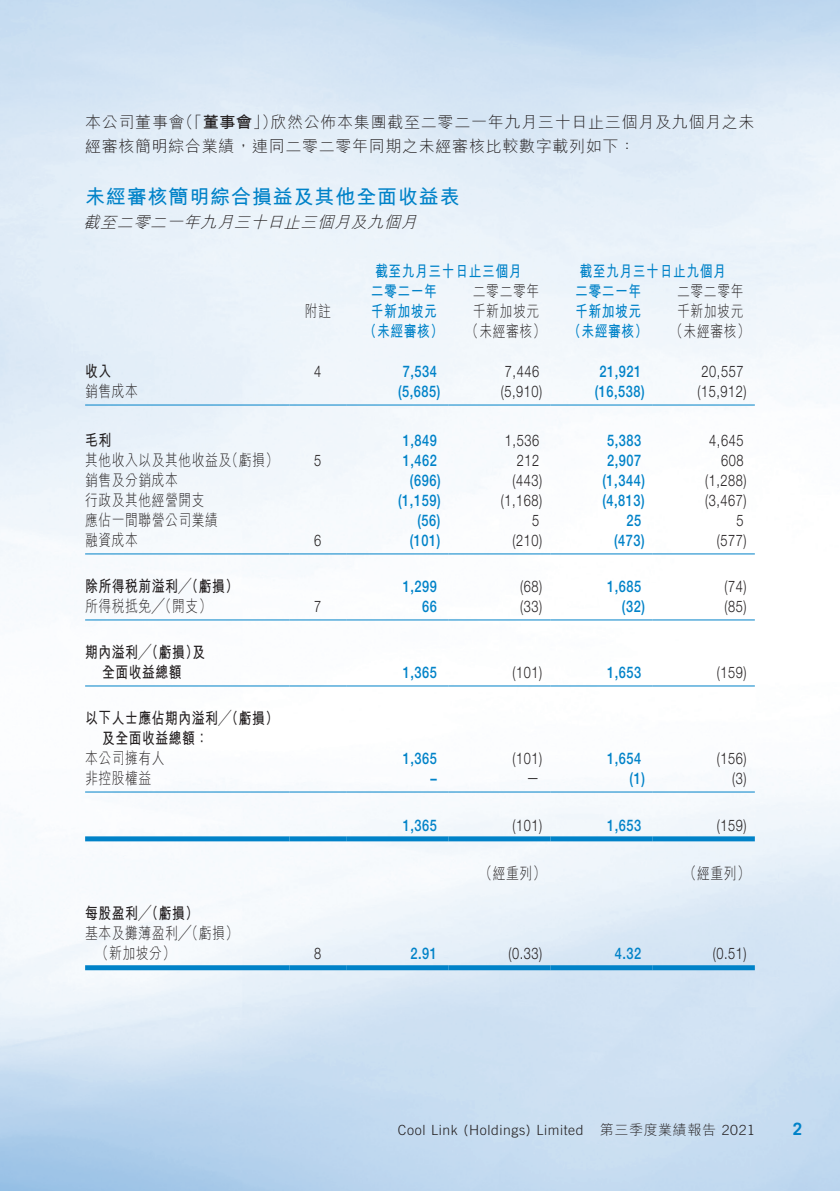
<style>
.page{position:relative;width:840px;height:1191px;background:#fff}
.page>*{position:absolute;margin:0;border:0;box-sizing:border-box;transform-origin:0 0}
.t1{font:700 20px "M Hei HK";letter-spacing:.04em;color:#0082c8}
.t2{font:700 17px "Trade Gothic";color:#0082c8}
.t3{font:300 16px "Helvetica Neue LT Std";letter-spacing:.04em;color:#231f20;scale:.8 1}
.t4{font:500 16px "Helvetica Neue LT Std";letter-spacing:.04em;color:#0082c8;scale:.8 1}
.t5{font:300 16px "M Hei HK";letter-spacing:.04em;color:#231f20;scale:.8 1}
.t6{font:300 16px/24px "M Hei HK";letter-spacing:.04em;color:#231f20}
.t7{font:700 16px/20px "M Hei HK";letter-spacing:.04em;color:#231f20;scale:.8 1}
.t8{font:700 16px "M Hei HK";letter-spacing:.04em;color:#0082c8;scale:.8 1}
.t9{font:italic 300 16px "M Hei HK";color:#231f20}
.t10{font:300 14px "Trade Gothic";letter-spacing:.04em;color:#231f20}
.t11{font:300 14px "M Hei HK";letter-spacing:.04em;color:#231f20}
.s1{font-weight:700}
.s2{font-family:"Trade Gothic"}
</style>
<div class="page">
<img style="left:0;top:0;width:839px;height:1191px">
<hr style="left:85px;top:404px;width:204px;height:1px;background:#0082c8">
<hr style="left:289px;top:404px;width:57px;height:1px;background:#0082c8">
<hr style="left:346px;top:404px;width:102px;height:1px;background:#0082c8">
<hr style="left:448px;top:404px;width:102px;height:1px;background:#0082c8">
<hr style="left:550px;top:404px;width:102px;height:1px;background:#0082c8">
<hr style="left:652px;top:404px;width:102px;height:1px;background:#0082c8">
<hr style="left:85px;top:553px;width:204px;height:1px;background:#0082c8">
<hr style="left:289px;top:553px;width:57px;height:1px;background:#0082c8">
<hr style="left:346px;top:553px;width:102px;height:1px;background:#0082c8">
<hr style="left:448px;top:553px;width:102px;height:1px;background:#0082c8">
<hr style="left:550px;top:553px;width:102px;height:1px;background:#0082c8">
<hr style="left:652px;top:553px;width:102px;height:1px;background:#0082c8">
<hr style="left:85px;top:619px;width:204px;height:1px;background:#0082c8">
<hr style="left:289px;top:619px;width:57px;height:1px;background:#0082c8">
<hr style="left:346px;top:619px;width:102px;height:1px;background:#0082c8">
<hr style="left:448px;top:619px;width:102px;height:1px;background:#0082c8">
<hr style="left:550px;top:619px;width:102px;height:1px;background:#0082c8">
<hr style="left:652px;top:619px;width:102px;height:1px;background:#0082c8">
<hr style="left:85px;top:685px;width:204px;height:1px;background:#0082c8">
<hr style="left:289px;top:685px;width:57px;height:1px;background:#0082c8">
<hr style="left:346px;top:685px;width:102px;height:1px;background:#0082c8">
<hr style="left:448px;top:685px;width:102px;height:1px;background:#0082c8">
<hr style="left:550px;top:685px;width:102px;height:1px;background:#0082c8">
<hr style="left:652px;top:685px;width:102px;height:1px;background:#0082c8">
<hr style="left:85px;top:791px;width:204px;height:1px;background:#0082c8">
<hr style="left:289px;top:791px;width:57px;height:1px;background:#0082c8">
<hr style="left:346px;top:791px;width:102px;height:1px;background:#0082c8">
<hr style="left:448px;top:791px;width:102px;height:1px;background:#0082c8">
<hr style="left:550px;top:791px;width:102px;height:1px;background:#0082c8">
<hr style="left:652px;top:791px;width:102px;height:1px;background:#0082c8">
<div style="left:85px;top:836px;width:204px;height:5px;background:#0082c8"></div>
<div style="left:289px;top:836px;width:57px;height:5px;background:#0082c8"></div>
<div style="left:346px;top:836px;width:102px;height:5px;background:#0082c8"></div>
<div style="left:448px;top:836px;width:102px;height:5px;background:#0082c8"></div>
<div style="left:550px;top:836px;width:102px;height:5px;background:#0082c8"></div>
<div style="left:652px;top:836px;width:102px;height:5px;background:#0082c8"></div>
<div style="left:85px;top:965px;width:204px;height:5px;background:#0082c8"></div>
<div style="left:289px;top:965px;width:57px;height:5px;background:#0082c8"></div>
<div style="left:346px;top:965px;width:102px;height:5px;background:#0082c8"></div>
<div style="left:448px;top:965px;width:102px;height:5px;background:#0082c8"></div>
<div style="left:550px;top:965px;width:102px;height:5px;background:#0082c8"></div>
<div style="left:652px;top:965px;width:102px;height:5px;background:#0082c8"></div>
<p class="t6" style="left:177px;top:109px;width:102px">（「<span class="s1">董事會</span>」）</p>
<p class="t6" style="left:85px;top:109px;width:551px">本公司董事會<br>經審核簡明綜合業績，連同二零二零年同期之未經審核比較數字載列如下：</p>
<p class="t1" style="left:85px;top:182px;width:376px">未經審核簡明綜合損益及其他全面收益表</p>
<p class="t9" style="left:83px;top:211px;width:340px">截至二零二一年九月三十日止三個月及九個月</p>
<p class="t8" style="left:579px;top:260px;width:184px">截至九月三十日止九個月</p>
<p class="t6" style="left:270px;top:109px;width:485px">欣然公佈本集團截至二零二一年九月三十日止三個月及九個月之未</p>
<p class="t8" style="left:375px;top:260px;width:184px">截至九月三十日止三個月</p>
<p class="t8" style="left:370px;top:280px;width:84px">二零二一年</p>
<p class="t5" style="left:472px;top:280px;width:84px">二零二零年</p>
<p class="t8" style="left:574px;top:280px;width:84px">二零二一年</p>
<p class="t5" style="left:677px;top:280px;width:84px">二零二零年</p>
<p class="t5" style="left:304px;top:300px;width:34px">附註</p>
<p class="t8" style="left:370px;top:300px;width:84px">千新加坡元</p>
<p class="t5" style="left:472px;top:300px;width:84px">千新加坡元</p>
<p class="t8" style="left:574px;top:300px;width:84px">千新加坡元</p>
<p class="t5" style="left:677px;top:300px;width:84px">千新加坡元</p>
<p class="t8" style="left:363px;top:320px;width:101px">（未經審核）</p>
<p class="t5" style="left:465px;top:320px;width:101px">（未經審核）</p>
<p class="t8" style="left:568px;top:320px;width:101px">（未經審核）</p>
<p class="t5" style="left:670px;top:320px;width:101px">（未經審核(</p>
<p class="t7" style="left:85px;top:360px;width:34px">收入</p>
<p class="t3" style="left:314px;top:362px;width:10px">4</p>
<p class="t4" style="left:402px;top:362px;width:44px">7,534</p>
<p class="t3" style="left:504px;top:362px;width:44px">7,446</p>
<p class="t4" style="left:599px;top:362px;width:54px">21,921</p>
<p class="t3" style="left:701px;top:362px;width:54px">20,557</p>
<p class="t5" style="left:85px;top:380px;width:68px">銷售成本</p>
<p class="t4" style="left:398px;top:382px;width:54px">)5,685(</p>
<p class="t3" style="left:500px;top:382px;width:53px">)5,910(</p>
<p class="t4" style="left:594px;top:382px;width:64px">)16,538(</p>
<p class="t3" style="left:697px;top:382px;width:63px">)15,912(</p>
<p class="t7" style="left:85px;top:429px;width:34px">毛利</p>
<p class="t4" style="left:402px;top:431px;width:44px">1,849</p>
<p class="t3" style="left:504px;top:431px;width:44px">1,536</p>
<p class="t4" style="left:606px;top:431px;width:44px">5,383</p>
<p class="t3" style="left:709px;top:431px;width:44px">4,645</p>
<p class="t5" style="left:225px;top:449px;width:68px">（虧損(</p>
<p class="t5" style="left:85px;top:449px;width:184px">其他收入以及其他收益及</p>
<p class="t3" style="left:314px;top:451px;width:10px">5</p>
<p class="t4" style="left:402px;top:451px;width:44px">1,462</p>
<p class="t3" style="left:516px;top:451px;width:30px">212</p>
<p class="t4" style="left:606px;top:451px;width:44px">2,907</p>
<p class="t3" style="left:720px;top:451px;width:30px">608</p>
<p class="t5" style="left:85px;top:469px;width:118px">銷售及分銷成本</p>
<p class="t4" style="left:409px;top:471px;width:40px">)696(</p>
<p class="t3" style="left:512px;top:471px;width:39px">)443(</p>
<p class="t4" style="left:602px;top:471px;width:54px">)1,344(</p>
<p class="t3" style="left:704px;top:471px;width:53px">)1,288(</p>
<p class="t5" style="left:85px;top:489px;width:151px">行政及其他經營開支</p>
<p class="t4" style="left:398px;top:491px;width:54px">)1,159(</p>
<p class="t3" style="left:500px;top:491px;width:53px">)1,168(</p>
<p class="t4" style="left:602px;top:491px;width:54px">)4,813(</p>
<p class="t3" style="left:704px;top:491px;width:53px">)3,467(</p>
<p class="t5" style="left:85px;top:509px;width:168px">應佔一間聯營公司業績</p>
<p class="t4" style="left:417px;top:511px;width:30px">)56(</p>
<p class="t3" style="left:531px;top:511px;width:10px">5</p>
<p class="t4" style="left:626px;top:511px;width:20px">25</p>
<p class="t3" style="left:736px;top:511px;width:10px">5</p>
<p class="t5" style="left:85px;top:529px;width:68px">融資成本</p>
<p class="t3" style="left:314px;top:531px;width:10px">6</p>
<p class="t4" style="left:409px;top:531px;width:40px">)101(</p>
<p class="t3" style="left:512px;top:531px;width:39px">)210(</p>
<p class="t4" style="left:614px;top:531px;width:40px">)473(</p>
<p class="t3" style="left:716px;top:531px;width:39px">)577(</p>
<p class="t7" style="left:85px;top:575px;width:193px">除所得稅前溢利╱（虧損(</p>
<p class="t4" style="left:402px;top:577px;width:44px">1,299</p>
<p class="t3" style="left:520px;top:577px;width:29px">)68(</p>
<p class="t4" style="left:606px;top:577px;width:44px">1,685</p>
<p class="t3" style="left:724px;top:577px;width:29px">)74(</p>
<p class="t5" style="left:85px;top:595px;width:160px">所得稅抵免╱（開支(</p>
<p class="t7" style="left:85px;top:641px;width:152px">期內溢利╱（虧損及）</p>
<p class="t3" style="left:314px;top:597px;width:10px">7</p>
<p class="t4" style="left:422px;top:597px;width:20px">66</p>
<p class="t3" style="left:520px;top:597px;width:29px">)33(</p>
<p class="t4" style="left:621px;top:597px;width:30px">)32(</p>
<p class="t3" style="left:724px;top:597px;width:29px">)85(</p>
<p class="t7" style="left:102px;top:661px;width:101px">全面收益總額</p>
<p class="t7" style="left:102px;top:707px;width:222px;text-indent:-17px">以下人士應佔期內溢利╱（虧損(及全面收益總額：</p>
<p class="t4" style="left:402px;top:663px;width:44px">1,365</p>
<p class="t3" style="left:512px;top:663px;width:39px">)101(</p>
<p class="t4" style="left:606px;top:663px;width:44px">1,653</p>
<p class="t3" style="left:716px;top:663px;width:39px">)159(</p>
<p class="t5" style="left:85px;top:747px;width:101px">本公司擁有人</p>
<p class="t4" style="left:402px;top:749px;width:44px">1,365</p>
<p class="t3" style="left:512px;top:749px;width:39px">)101(</p>
<p class="t4" style="left:606px;top:749px;width:44px">1,654</p>
<p class="t3" style="left:716px;top:749px;width:39px">)156(</p>
<p class="t5" style="left:85px;top:767px;width:84px">非控股權益</p>
<p class="t4" style="left:430px;top:769px;width:10px">–</p>
<p class="t3" style="left:526px;top:767px;width:17px">—</p>
<p class="t4" style="left:629px;top:769px;width:21px">(1)</p>
<p class="t3" style="left:731px;top:769px;width:19px">(3)</p>
<p class="t4" style="left:402px;top:815px;width:44px">1,365</p>
<p class="t3" style="left:512px;top:815px;width:39px">)101(</p>
<p class="t4" style="left:606px;top:815px;width:44px">1,653</p>
<p class="t3" style="left:716px;top:815px;width:39px">)159(</p>
<p class="t5" style="left:479px;top:862px;width:84px">（經重列）</p>
<p class="t5" style="left:683px;top:862px;width:84px">（經重列(</p>
<p class="t7" style="left:85px;top:902px;width:143px">每股盈利╱（虧損(</p>
<p class="t5" style="left:85px;top:922px;width:193px">基本及攤薄盈利╱（虧損(</p>
<p class="t5" style="left:96px;top:942px;width:101px">（新加坡分(</p>
<p class="t3" style="left:314px;top:944px;width:10px">8</p>
<p class="t4" style="left:410px;top:944px;width:35px">2.91</p>
<p class="t3" style="left:508px;top:944px;width:44px">)0.33(</p>
<p class="t4" style="left:614px;top:944px;width:35px">4.32</p>
<p class="t3" style="left:712px;top:944px;width:44px">)0.51(</p>
<p class="t11" style="left:599px;top:1120px;width:156px">第三季度業績報告 <span class="s2">2021</span></p>
<p class="t10" style="left:368px;top:1121px;width:217px">CoolCool Link (Holdings) Limited</p>
<p class="t10" style="left:401px;top:1121px;width:154px">Link (Holdings) Limited</p>
<p class="t10" style="left:569px;top:1121px;width:148px">Third Quarterly Report</p>
<p class="t2" style="left:792px;top:1118px;width:11px">2</p>
</div>
